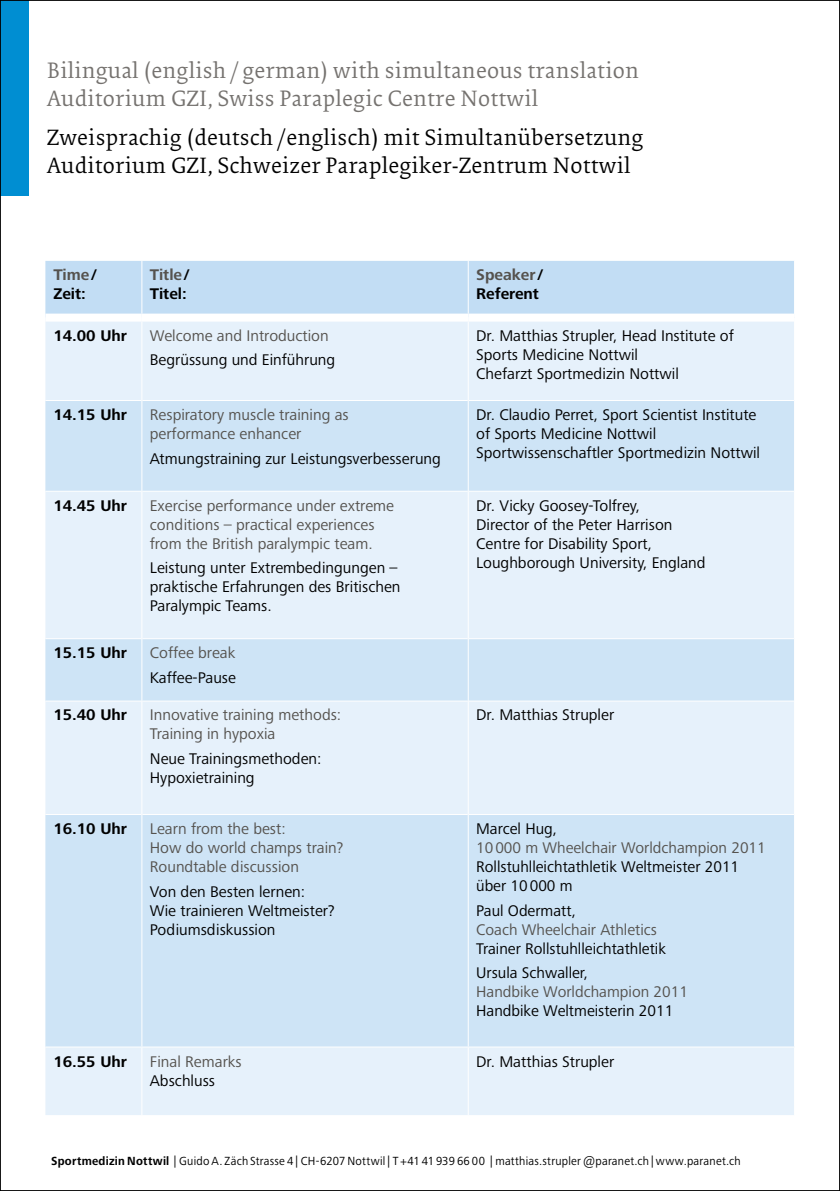
<style>
.page{position:relative;width:840px;height:1191px;background:#fff}
.page>*{position:absolute;margin:0;border:0;box-sizing:border-box;transform-origin:0 0}
.t1{font:23px/28px "Collis";letter-spacing:.01em;color:#000}
.t2{font:23px/28px "Collis";letter-spacing:.01em;color:#75726f}
.t3{font:16px/19px "Frutiger Next Pro";color:#000}
.t4{font:16px/19px "Frutiger Next Pro";color:#55524e}
.t5{font:700 16px/19px "Frutiger Next Pro";color:#000}
.t6{font:12.2px "Frutiger Next Pro";letter-spacing:.02em;color:#000;scale:.95 1}
.s1{color:#55524e}
.s2{font-weight:700}
</style>
<div class="page">
<div style="left:45px;top:261px;width:748px;height:52px;background:#c2ddf4"></div>
<div style="left:45px;top:322px;width:748px;height:793px;background:#e6f1fb"></div>
<svg style="left:45px;top:401px;width:748px;height:645px;background:#d7e9f8"></svg>
<hr style="left:45px;top:400px;width:96px;height:1px;background:#fff">
<hr style="left:142px;top:400px;width:325px;height:1px;background:#fff">
<hr style="left:468px;top:400px;width:325px;height:1px;background:#fff">
<hr style="left:45px;top:491px;width:96px;height:1px;background:#fff">
<hr style="left:142px;top:491px;width:325px;height:1px;background:#fff">
<hr style="left:468px;top:491px;width:325px;height:1px;background:#fff">
<hr style="left:45px;top:700px;width:96px;height:1px;background:#fff">
<hr style="left:142px;top:700px;width:325px;height:1px;background:#fff">
<hr style="left:468px;top:700px;width:325px;height:1px;background:#fff">
<hr style="left:45px;top:638px;width:96px;height:1px;background:#fff">
<hr style="left:142px;top:638px;width:325px;height:1px;background:#fff">
<hr style="left:468px;top:638px;width:325px;height:1px;background:#fff">
<hr style="left:45px;top:814px;width:96px;height:1px;background:#fff">
<hr style="left:142px;top:814px;width:325px;height:1px;background:#fff">
<hr style="left:468px;top:814px;width:325px;height:1px;background:#fff">
<hr style="left:141px;top:261px;width:1px;height:52px;background:#fff">
<hr style="left:467px;top:261px;width:1px;height:52px;background:#fff">
<hr style="left:45px;top:1046px;width:97px;height:1px;background:#fff">
<hr style="left:142px;top:1046px;width:326px;height:1px;background:#fff">
<hr style="left:468px;top:1046px;width:326px;height:1px;background:#fff">
<hr style="left:141px;top:321px;width:1px;height:79px;background:#fff">
<hr style="left:467px;top:321px;width:1px;height:79px;background:#fff">
<hr style="left:141px;top:400px;width:1px;height:91px;background:#fff">
<hr style="left:467px;top:400px;width:1px;height:91px;background:#fff">
<hr style="left:141px;top:491px;width:1px;height:147px;background:#fff">
<hr style="left:467px;top:491px;width:1px;height:147px;background:#fff">
<hr style="left:141px;top:638px;width:1px;height:63px;background:#fff">
<hr style="left:467px;top:638px;width:1px;height:63px;background:#fff">
<hr style="left:141px;top:701px;width:1px;height:113px;background:#fff">
<hr style="left:467px;top:701px;width:1px;height:113px;background:#fff">
<hr style="left:141px;top:814px;width:1px;height:232px;background:#fff">
<hr style="left:467px;top:814px;width:1px;height:232px;background:#fff">
<hr style="left:141px;top:1047px;width:1px;height:68px;background:#fff">
<hr style="left:467px;top:1047px;width:1px;height:68px;background:#fff">
<div style="left:0;top:0;width:28px;height:196px;background:#008ed2"></div>
<h1 class="t2" style="left:47px;top:58px;width:593px">Bilingual (english / german) with simultaneous translation<br>Auditorium GZI, Swiss Paraplegic Centre Nottwil</h1>
<h1 class="t1" style="left:47px;top:125px;width:597px">Zweisprachig (deutsch /englisch) mit Simultanübersetzung<br>Auditorium GZI, Schweizer Paraplegiker-Zentrum Nottwil</h1>
<p class="t5" style="left:53px;top:265px;width:45px"><span class="s1">Time</span>/<br>Zeit:</p>
<p class="t5" style="left:150px;top:265px;width:41px"><span class="s1">Title</span>/<br>Titel:</p>
<p class="t5" style="left:476px;top:265px;width:68px"><span class="s1">Speaker</span>/<br>Referent</p>
<p class="t5" style="left:53px;top:326px;width:75px">14.00 Uhr</p>
<p class="t4" style="left:150px;top:326px;width:180px">Welcome and Introduction</p>
<p class="t3" style="left:150px;top:350px;width:187px">Begrüssung und Einführung</p>
<p class="t3" style="left:476px;top:326px;width:259px">Dr. Matthias Strupler, Head Institute of<br>Sports Medicine Nottwil<br>Chefarzt Sportmedizin Nottwil</p>
<p class="t5" style="left:53px;top:405px;width:75px">14.15 Uhr</p>
<p class="t4" style="left:150px;top:405px;width:200px">Respiratory muscle training as performance enhancer</p>
<p class="t3" style="left:150px;top:449px;width:292px">Atmungstraining zur Leistungsverbesserung</p>
<p class="t5" style="left:53px;top:496px;width:75px">14.45 Uhr</p>
<p class="t4" style="left:150px;top:496px;width:245px">Exercise performance under extreme conditions – practical experiences from the British paralympic team.</p>
<p class="t3" style="left:150px;top:558px;width:252px">Leistung unter Extrembedingungen – praktische Erfahrungen des Britischen<br>Paralympic Teams.</p>
<p class="t5" style="left:53px;top:643px;width:75px">15.15 Uhr</p>
<p class="t4" style="left:150px;top:643px;width:87px">Coffee break</p>
<p class="t3" style="left:150px;top:668px;width:88px">Kaffee-Pause</p>
<p class="t5" style="left:53px;top:705px;width:75px">15.40 Uhr</p>
<p class="t4" style="left:150px;top:705px;width:193px">Innovative training methods:<br>Training in hypoxia</p>
<p class="t3" style="left:150px;top:749px;width:173px">Neue Trainingsmethoden:<br>Hypoxietraining</p>
<p class="t5" style="left:53px;top:819px;width:75px">16.10 Uhr</p>
<p class="t4" style="left:150px;top:819px;width:195px">Learn from the best:<br>How do world champs train?<br>Roundtable discussion</p>
<p class="t3" style="left:150px;top:881px;width:186px">Von den Besten lernen:<br>Wie trainieren Weltmeister?<br>Podiumsdiskussion</p>
<p class="t5" style="left:53px;top:1051px;width:75px">16.55 Uhr</p>
<p class="t4" style="left:150px;top:1051px;width:93px">Final Remarks</p>
<p class="t3" style="left:150px;top:1070px;width:67px">Abschluss</p>
<p class="t3" style="left:476px;top:405px;width:285px">Dr. Claudio Perret, Sport Scientist Institute of Sports Medicine Nottwil<br>Sportwissenschaftler Sportmedizin Nottwil</p>
<p class="t3" style="left:476px;top:496px;width:231px">Dr. Vicky Goosey-Tolfrey,<br>Director of the Peter Harrison<br>Centre for Disability Sport,<br>Loughborough University, England</p>
<p class="t3" style="left:476px;top:705px;width:139px">Dr. Matthias Strupler</p>
<p class="t3" style="left:476px;top:819px;width:82px">Marcel Hug,</p>
<p class="t4" style="left:476px;top:838px;width:291px">10000 m Wheelchair Worldchampion 2011</p>
<p class="t3" style="left:476px;top:857px;width:264px">Rollstuhlleichtathletik Weltmeister 2011 über 10000 m</p>
<p class="t3" style="left:476px;top:901px;width:101px">Paul Odermatt,</p>
<p class="t4" style="left:476px;top:920px;width:182px">Coach Wheelchair Athletics</p>
<p class="t3" style="left:476px;top:936px;width:191px;line-height:24.6px">Trainer Rollstuhlleichtathletik<br>Ursula Schwaller,</p>
<p class="t4" style="left:476px;top:982px;width:213px">Handbike Worldchampion 2011</p>
<p class="t3" style="left:476px;top:1001px;width:198px">Handbike Weltmeisterin 2011</p>
<p class="t3" style="left:476px;top:1051px;width:139px">Dr. Matthias Strupler</p>
<p class="t6" style="left:51px;top:1154px;width:727px"><span class="s2">Sportmedizin Nottwil</span> | Guido A. Zäch Strasse 4 | CH-6207 Nottwil | T +41 41 939 66 00 | matthias.strupler @paranet.ch | www.paranet.ch</p>
</div>
